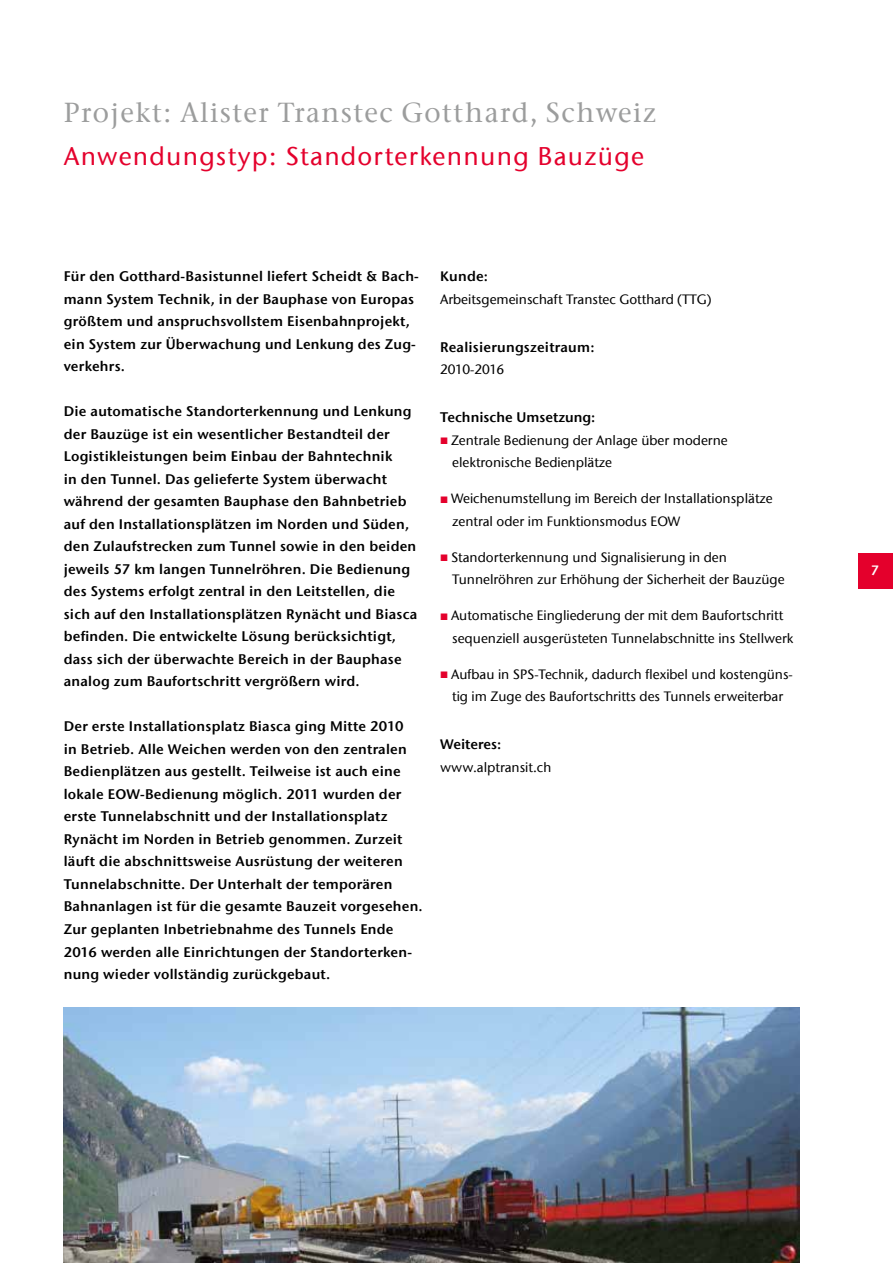
<style>
.page{position:relative;width:893px;height:1263px;background:#fff}
.page>*{position:absolute;margin:0;border:0;box-sizing:border-box;transform-origin:0 0}
.t1{font:500 27.3px "ITC Stone Serif Com";letter-spacing:.05em;color:#9c9d9d}
.t2{font:500 25.5px "ITC Stone Sans Com";letter-spacing:.05em;color:#e4002c}
.t3{font:13.8px/22.5px "ITC Stone Sans Com Semi";letter-spacing:.015em;color:#000}
.t4{font:500 13.5px/22.5px "ITC Stone Sans Com";color:#000}
.t5{font:500 13.5px "ITC Stone Sans Com";letter-spacing:-.035em;color:#000}
.t6{font:13.5px "ITC Stone Sans Com Semi";color:#fff}
</style>
<div class="page">
<div style="left:858px;top:553px;width:35px;height:35px;background:#e4002c"></div>
<img style="left:64px;top:1008px;width:735px;height:255px">
<h1 class="t1" style="left:64px;top:96px;width:594px">Projekt: Alister Transtec Gotthard, Schweiz</h1>
<h2 class="t2" style="left:64px;top:140px;width:582px">Anwendungstyp: Standorterkennung Bauzüge</h2>
<p class="t3" style="left:64px;top:265px;width:357px">Für den Gotthard-Basistunnel liefert Scheidt &amp; Bach&shy;mann System Technik, in der Bauphase von Europas größtem und anspruchsvollstem Eisenbahnprojekt, ein System zur Überwachung und Lenkung des Zug&shy;verkehrs.</p>
<p class="t3" style="left:64px;top:400px;width:355px">Die automatische Standorterkennung und Lenkung der Bauzüge ist ein wesentlicher Bestandteil der Logistikleistungen beim Einbau der Bahntechnik<br>in den Tunnel. Das gelieferte System überwacht während der gesamten Bauphase den Bahnbetrieb auf den Installationsplätzen im Norden und Süden, den Zulaufstrecken zum Tunnel sowie in den beiden jeweils 57 km langen Tunnelröhren. Die Bedienung des Systems erfolgt zentral in den Leitstellen, die sich auf den Installationsplätzen Rynächt und Biasca befinden. Die entwickelte Lösung berücksichtigt, dass sich der überwachte Bereich in der Bauphase analog zum Baufortschritt vergrößern wird.</p>
<p class="t3" style="left:64px;top:715px;width:360px">Der erste Installationsplatz Biasca ging Mitte 2010<br>in Betrieb. Alle Weichen werden von den zentralen Bedienplätzen aus gestellt. Teilweise ist auch eine lokale EOW-Bedienung möglich. 2011 wurden der erste Tunnelabschnitt und der Installationsplatz Rynächt im Norden in Betrieb genommen. Zurzeit läuft die abschnittsweise Ausrüstung der weiteren Tunnelabschnitte. Der Unterhalt der temporären Bahnanlagen ist für die gesamte Bauzeit vorgesehen.<br>Zur geplanten Inbetriebnahme des Tunnels Ende 2016 werden alle Einrichtungen der Standorterken&shy;nung wieder vollständig zurückgebaut.</p>
<p class="t3" style="left:440px;top:265px;width:50px">Kunde:</p>
<p class="t4" style="left:440px;top:288px;width:273px">Arbeitsgemeinschaft Transtec Gotthard (TTG)</p>
<p class="t3" style="left:440px;top:336px;width:156px">Realisierungszeitraum:</p>
<p class="t5" style="left:440px;top:361px;width:65px">2010-2016</p>
<p class="t3" style="left:440px;top:406px;width:157px">Technische Umsetzung:</p>
<p class="t4" style="left:451px;top:429px;width:278px">Zentrale Bedienung der Anlage über moderne elektronische Bedienplätze</p>
<p class="t4" style="left:451px;top:487px;width:323px">Weichenumstellung im Bereich der Installationsplätze zentral oder im Funktionsmodus EOW</p>
<p class="t4" style="left:451px;top:546px;width:335px">Standorterkennung und Signalisierung in den<br>Tunnelröhren zur Erhöhung der Sicherheit der Bauzüge</p>
<p class="t4" style="left:451px;top:604px;width:344px">Automatische Eingliederung der mit dem Baufortschritt sequenziell ausgerüsteten Tunnelabschnitte ins Stellwerk</p>
<p class="t4" style="left:451px;top:663px;width:343px">Aufbau in SPS-Technik, dadurch flexibel und kostengüns&shy;tig im Zuge des Baufortschritts des Tunnels erweiterbar</p>
<p class="t3" style="left:440px;top:733px;width:63px">Weiteres:</p>
<p class="t4" style="left:440px;top:756px;width:113px">www.alptransit.ch</p>
<p class="t6" style="left:871px;top:562px;width:10px">7</p>
</div>
